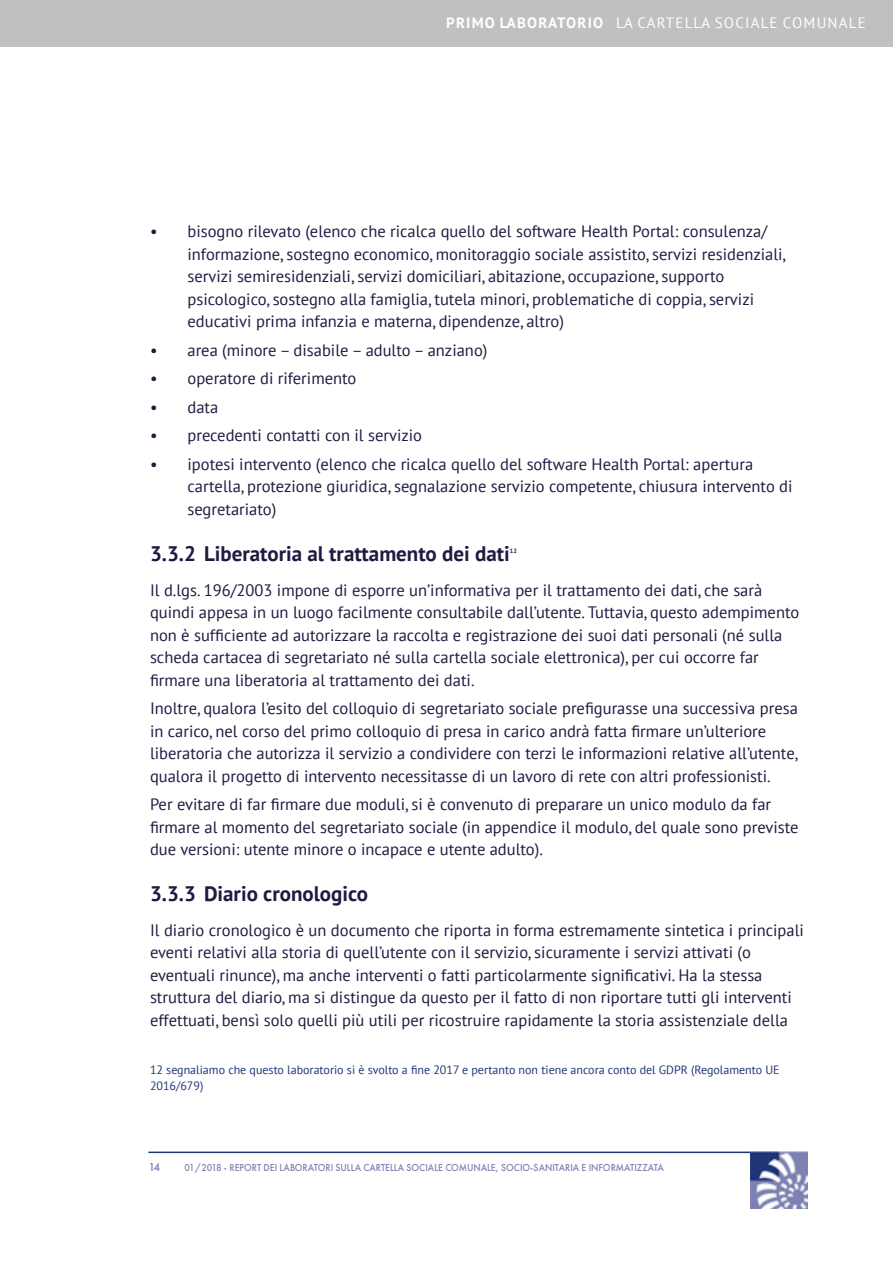
<style>
.page{position:relative;width:893px;height:1263px;background:#fff}
.page>*{position:absolute;margin:0;border:0;box-sizing:border-box;transform-origin:0 0}
.paragrafo_II{font:700 21px "PT Sans";color:#201940}
.Corpo{font:16.5px/22.5px "PT Sans";color:#201940}
.t1{font:15px "PT Sans";letter-spacing:.08em;color:#fff}
.Note{font:12px/16.5px "PT Sans";color:#1e3578}
.t2{font:500 12px "Futura PT";color:#7e82b2}
.t3{font:500 10.5px "Futura PT";color:#7e82b2;scale:.93 1}
.paragrafo_II-2{font:700 6.15px "PT Sans";color:#201940}
.s1{font-weight:700}
</style>
<div class="page">
<div style="left:0;top:0;width:893px;height:46px;background:#c0c0c0"></div>
<hr style="left:148px;top:1151px;width:659px;height:2px;background:#1e3578">
<img style="left:750px;top:1151px;width:57px;height:58px">
<p class="t1" style="left:446px;top:13px;width:421px"><span class="s1">PRIMO LABORATORIO</span> LA CARTELLA SOCIALE COMUNALE</p>
<p class="Corpo" style="left:188px;top:220px;width:600px;text-indent:-38px">• bisogno rilevato (elenco che ricalca quello del software Health Portal: consulenza/ informazione, sostegno economico, monitoraggio sociale assistito, servizi residenziali, servizi semiresidenziali, servizi domiciliari, abitazione, occupazione, supporto psicologico, sostegno alla famiglia, tutela minori, problematiche di coppia, servizi educativi prima infanzia e materna, dipendenze, altro)</p>
<p class="Corpo" style="left:150px;top:338px;width:339px">• area (minore – disabile – adulto – anziano)</p>
<p class="Corpo" style="left:150px;top:367px;width:208px">• operatore di riferimento</p>
<p class="Corpo" style="left:150px;top:395px;width:70px">• data</p>
<p class="Corpo" style="left:150px;top:424px;width:274px">• precedenti contatti con il servizio</p>
<p class="Corpo" style="left:188px;top:452px;width:607px;text-indent:-38px">• ipotesi intervento (elenco che ricalca quello del software Health Portal: apertura cartella, protezione giuridica, segnalazione servizio competente, chiusura intervento di segretariato)</p>
<p class="paragrafo_II" style="left:150px;top:540px;width:361px">3.3.2 Liberatoria al trattamento dei dati</p>
<p class="paragrafo_II-2" style="left:510px;top:547px;width:8px">12</p>
<p class="Corpo" style="left:150px;top:578px;width:651px">Il d.lgs. 196/2003 impone di esporre un’informativa per il trattamento dei dati, che sarà quindi appesa in un luogo facilmente consultabile dall’utente. Tuttavia, questo adempimento non è sufficiente ad autorizzare la raccolta e registrazione dei suoi dati personali (né sulla scheda cartacea di segretariato né sulla cartella sociale elettronica), per cui occorre far firmare una liberatoria al trattamento dei dati.</p>
<p class="Corpo" style="left:150px;top:697px;width:649px">Inoltre, qualora l’esito del colloquio di segretariato sociale prefigurasse una successiva presa in carico, nel corso del primo colloquio di presa in carico andrà fatta firmare un’ulteriore liberatoria che autorizza il servizio a condividere con terzi le informazioni relative all’utente, qualora il progetto di intervento necessitasse di un lavoro di rete con altri professionisti.</p>
<p class="Corpo" style="left:150px;top:793px;width:650px">Per evitare di far firmare due moduli, si è convenuto di preparare un unico modulo da far firmare al momento del segretariato sociale (in appendice il modulo, del quale sono previste due versioni: utente minore o incapace e utente adulto).</p>
<p class="paragrafo_II" style="left:150px;top:880px;width:220px">3.3.3 Diario cronologico</p>
<p class="Corpo" style="left:150px;top:918px;width:655px">Il diario cronologico è un documento che riporta in forma estremamente sintetica i principali eventi relativi alla storia di quell’utente con il servizio, sicuramente i servizi attivati (o eventuali rinunce), ma anche interventi o fatti particolarmente significativi. Ha la stessa struttura del diario, ma si distingue da questo per il fatto di non riportare tutti gli interventi effettuati, bensì solo quelli più utili per ricostruire rapidamente la storia assistenziale della</p>
<p class="Note" style="left:150px;top:1061px;width:631px">12 segnaliamo che questo laboratorio si è svolto a fine 2017 e pertanto non tiene ancora conto del GDPR (Regolamento UE<br>2016/679)</p>
<p class="t2" style="left:148px;top:1160px;width:13px">14</p>
<p class="t3" style="left:184px;top:1161px;width:517px">01/2018 - REPORT DEI LABORATORI SULLA CARTELLA SOCIALE COMUNALE, SOCIO-SANITARIA E INFORMATIZZATA</p>
</div>
